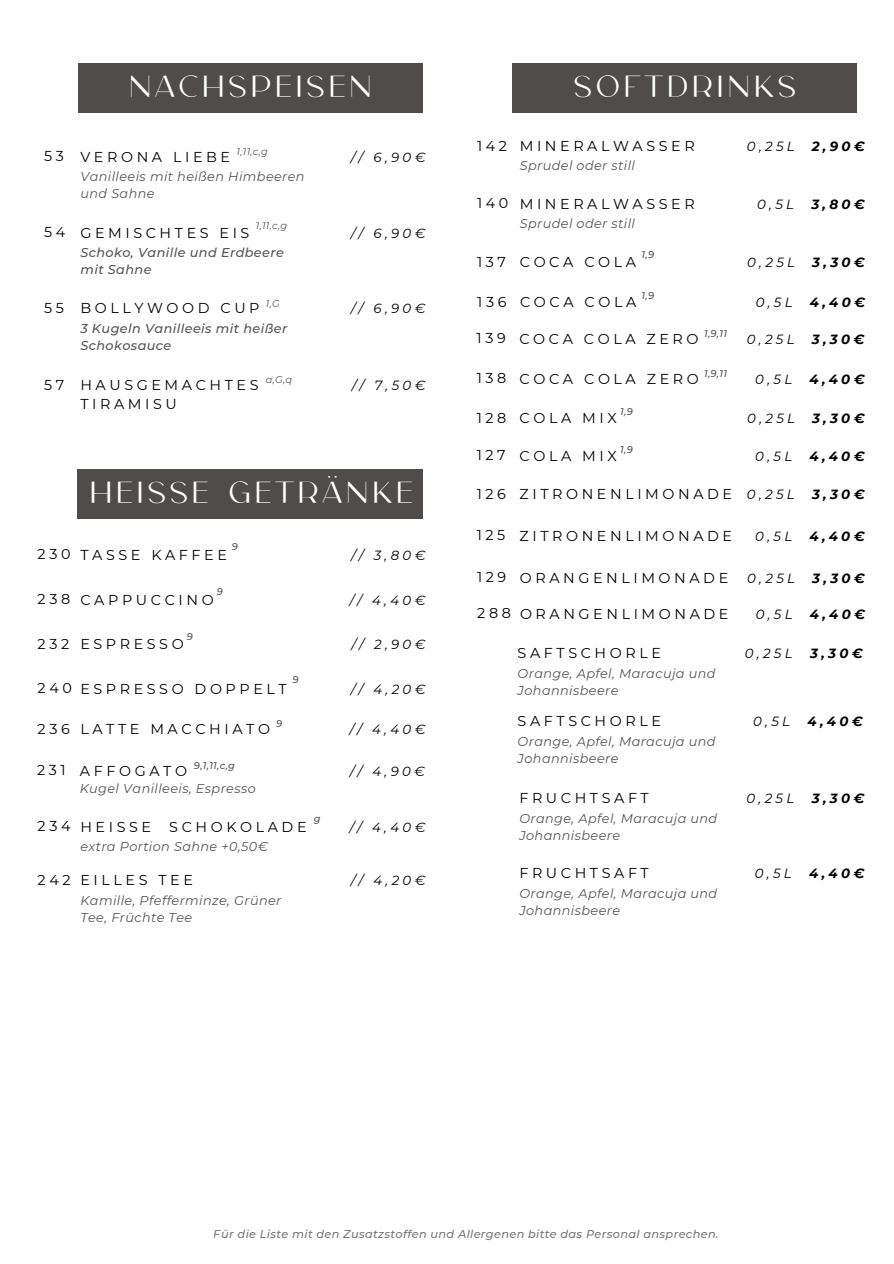
<style>
.page{position:relative;width:894px;height:1264px;background:#fff}
.page>*{position:absolute;margin:0;border:0;box-sizing:border-box;transform-origin:0 0}
.t1{font:300 30.6px "Carla Sans";letter-spacing:.11em;color:#fff}
.t2{font:14.25px/19.2px "Montserrat";letter-spacing:.25em;color:#000}
.t3{font:italic 13.35px "Montserrat";letter-spacing:.25em;color:#000}
.t4{font:italic 700 13.35px "Montserrat";letter-spacing:.25em;color:#000}
.t5{font:italic 12.75px/17.1px "Montserrat";letter-spacing:.03em;color:#545454}
.t6{font:italic 500 12.75px/17.1px "Montserrat";letter-spacing:.03em;color:#545454}
.t7{font:italic 500 11.25px "Montserrat";letter-spacing:.03em;color:#545454}
.t8{font:italic 500 9.75px "Montserrat";color:#545454}
.t9{font:italic 9.75px "Montserrat";color:#545454}
</style>
<div class="page">
<div style="left:77px;top:470px;width:345px;height:49px;background:#504c4c"></div>
<div style="left:512px;top:63px;width:344px;height:50px;background:#504c4c"></div>
<div style="left:78px;top:63px;width:344px;height:50px;background:#504c4c"></div>
<h4 class="t1" style="left:129px;top:68px;width:245px">NACHSPEISEN</h4>
<p class="t9" style="left:236px;top:146px;width:33px">1,11,c,g</p>
<h2 class="t2" style="left:44px;top:146px;width:21px">5 3</h2>
<h4 class="t3" style="left:351px;top:149px;width:76px">// 6,90€</h4>
<h2 class="t2" style="left:80px;top:147px;width:151px">VERONA LIEBE</h2>
<h2 class="t5" style="left:80px;top:168px;width:226px">Vanilleeis mit heißen Himbeeren und Sahne</h2>
<p class="t9" style="left:256px;top:220px;width:33px">1,11,c,g</p>
<h2 class="t2" style="left:44px;top:222px;width:23px">5 4</h2>
<h2 class="t3" style="left:351px;top:225px;width:76px">// 6,90€</h2>
<h2 class="t2" style="left:80px;top:223px;width:170px">GEMISCHTES EIS</h2>
<h4 class="t6" style="left:80px;top:244px;width:205px">Schoko, Vanille und Erdbeere mit Sahne</h4>
<p class="t9" style="left:266px;top:297px;width:15px">1,G</p>
<p class="t2" style="left:44px;top:298px;width:21px">5 5</p>
<p class="t3" style="left:351px;top:300px;width:76px">// 6,90€</p>
<h4 class="t2" style="left:80px;top:299px;width:181px">BOLLYWOOD CUP</h4>
<h5 class="t6" style="left:80px;top:319px;width:208px">3 Kugeln Vanilleeis mit heißer<br>Schokosauce</h5>
<p class="t9" style="left:266px;top:374px;width:28px">a,G,q</p>
<p class="t2" style="left:44px;top:375px;width:22px">5 7</p>
<p class="t3" style="left:352px;top:377px;width:75px">// 7,50€</p>
<p class="t2" style="left:80px;top:375px;width:180px">HAUSGEMACHTES<br>TIRAMISU</p>
<h1 class="t1" style="left:89px;top:475px;width:325px">HEISSE GETRÄNKE</h1>
<p class="t8" style="left:232px;top:540px;width:8px">9</p>
<p class="t2" style="left:38px;top:544px;width:34px">230</p>
<h1 class="t2" style="left:80px;top:545px;width:148px">TASSE KAFFEE</h1>
<p class="t3" style="left:351px;top:547px;width:75px">// 3,80€</p>
<h2 class="t8" style="left:217px;top:586px;width:8px">9</h2>
<h2 class="t2" style="left:38px;top:589px;width:34px">238</h2>
<p class="t2" style="left:80px;top:590px;width:135px">CAPPUCCINO</p>
<p class="t3" style="left:350px;top:592px;width:77px">// 4,40€</p>
<h2 class="t8" style="left:187px;top:630px;width:8px">9</h2>
<h2 class="t2" style="left:38px;top:634px;width:33px">232</h2>
<h4 class="t2" style="left:80px;top:634px;width:105px">ESPRESSO</h4>
<p class="t3" style="left:351px;top:636px;width:75px">// 2,90€</p>
<h2 class="t8" style="left:292px;top:674px;width:8px">9</h2>
<h2 class="t2" style="left:38px;top:678px;width:36px">240</h2>
<h3 class="t2" style="left:80px;top:679px;width:208px">ESPRESSO DOPPELT</h3>
<h6 class="t3" style="left:351px;top:680px;width:76px">// 4,20€</h6>
<h2 class="t8" style="left:276px;top:718px;width:8px">9</h2>
<h2 class="t2" style="left:38px;top:719px;width:34px">236</h2>
<p class="t2" style="left:80px;top:719px;width:191px">LATTE MACCHIATO</p>
<h2 class="t3" style="left:350px;top:721px;width:77px">// 4,40€</h2>
<p class="t8" style="left:194px;top:759px;width:42px">9,1,11,c,g</p>
<h2 class="t5" style="left:80px;top:780px;width:177px">Kugel Vanilleeis, Espresso</h2>
<h2 class="t2" style="left:37px;top:760px;width:30px">231</h2>
<p class="t2" style="left:80px;top:761px;width:108px">AFFOGATO</p>
<h2 class="t3" style="left:350px;top:763px;width:76px">// 4,90€</h2>
<h2 class="t8" style="left:314px;top:812px;width:8px">g</h2>
<p class="t2" style="left:38px;top:817px;width:115px">234 HEISSE</p>
<p class="t2" style="left:169px;top:817px;width:139px">SCHOKOLADE</p>
<h3 class="t3" style="left:350px;top:819px;width:77px">// 4,40€</h3>
<h2 class="t5" style="left:80px;top:838px;width:189px">extra Portion Sahne +0,50€</h2>
<h2 class="t2" style="left:38px;top:869px;width:34px">242</h2>
<h2 class="t2" style="left:80px;top:870px;width:114px">EILLES TEE</h2>
<p class="t3" style="left:351px;top:872px;width:76px">// 4,20€</p>
<h2 class="t5" style="left:80px;top:891px;width:202px">Kamille, Pfefferminze, Grüner<br>Tee, Früchte Tee</h2>
<p class="t1" style="left:573px;top:68px;width:224px">SOFTDRINKS</p>
<h2 class="t2" style="left:477px;top:136px;width:31px">142</h2>
<h2 class="t2" style="left:519px;top:137px;width:176px">MINERALWASSER</h2>
<h2 class="t3" style="left:746px;top:138px;width:49px">0,25L</h2>
<h2 class="t4" style="left:811px;top:138px;width:55px">2,90€</h2>
<h4 class="t5" style="left:519px;top:157px;width:117px">Sprudel oder still</h4>
<h2 class="t2" style="left:477px;top:193px;width:33px">140</h2>
<p class="t2" style="left:519px;top:194px;width:176px">MINERALWASSER</p>
<h2 class="t3" style="left:757px;top:196px;width:38px">0,5L</h2>
<h2 class="t4" style="left:811px;top:196px;width:55px">3,80€</h2>
<p class="t5" style="left:519px;top:215px;width:117px">Sprudel oder still</p>
<h4 class="t8" style="left:641px;top:248px;width:14px">1,9</h4>
<p class="t8" style="left:641px;top:289px;width:14px">1,9</p>
<h2 class="t2" style="left:477px;top:252px;width:30px">137</h2>
<p class="t2" style="left:519px;top:253px;width:118px">COCA COLA</p>
<h2 class="t3" style="left:747px;top:254px;width:49px">0,25L</h2>
<h2 class="t4" style="left:812px;top:254px;width:54px">3,30€</h2>
<h4 class="t2" style="left:477px;top:292px;width:31px">136</h4>
<h2 class="t2" style="left:520px;top:292px;width:118px">COCA COLA</h2>
<h2 class="t3" style="left:755px;top:294px;width:38px">0,5L</h2>
<h2 class="t4" style="left:809px;top:294px;width:57px">4,40€</h2>
<h2 class="t2" style="left:476px;top:328px;width:31px">139</h2>
<h1 class="t2" style="left:519px;top:329px;width:181px">COCA COLA ZERO</h1>
<h2 class="t3" style="left:746px;top:330px;width:49px">0,25L</h2>
<h2 class="t4" style="left:811px;top:330px;width:54px">3,30€</h2>
<h2 class="t2" style="left:476px;top:368px;width:31px">138</h2>
<h4 class="t2" style="left:519px;top:369px;width:181px">COCA COLA ZERO</h4>
<h2 class="t3" style="left:755px;top:371px;width:38px">0,5L</h2>
<h2 class="t4" style="left:809px;top:371px;width:57px">4,40€</h2>
<h2 class="t8" style="left:704px;top:327px;width:24px">1,9,11</h2>
<h2 class="t8" style="left:704px;top:367px;width:24px">1,9,11</h2>
<h2 class="t8" style="left:620px;top:405px;width:14px">1,9</h2>
<h2 class="t8" style="left:620px;top:443px;width:14px">1,9</h2>
<h4 class="t2" style="left:476px;top:408px;width:31px">128</h4>
<h2 class="t2" style="left:519px;top:409px;width:99px">COLA MIX</h2>
<h2 class="t3" style="left:747px;top:410px;width:49px">0,25L</h2>
<h2 class="t4" style="left:811px;top:410px;width:54px">3,30€</h2>
<h2 class="t2" style="left:476px;top:445px;width:30px">127</h2>
<p class="t2" style="left:519px;top:446px;width:99px">COLA MIX</p>
<h2 class="t3" style="left:755px;top:448px;width:38px">0,5L</h2>
<h2 class="t4" style="left:809px;top:448px;width:57px">4,40€</h2>
<p class="t2" style="left:476px;top:484px;width:31px">126</p>
<h2 class="t2" style="left:519px;top:484px;width:214px">ZITRONENLIMONADE</h2>
<h2 class="t3" style="left:746px;top:486px;width:49px">0,25L</h2>
<h2 class="t4" style="left:811px;top:486px;width:54px">3,30€</h2>
<h2 class="t2" style="left:476px;top:525px;width:30px">125</h2>
<h2 class="t2" style="left:519px;top:526px;width:214px">ZITRONENLIMONADE</h2>
<h2 class="t3" style="left:755px;top:528px;width:38px">0,5L</h2>
<p class="t4" style="left:809px;top:528px;width:57px">4,40€</p>
<h2 class="t2" style="left:477px;top:567px;width:31px">129</h2>
<h2 class="t2" style="left:519px;top:568px;width:210px">ORANGENLIMONADE</h2>
<h2 class="t3" style="left:747px;top:570px;width:49px">0,25L</h2>
<p class="t4" style="left:812px;top:570px;width:54px">3,30€</p>
<h2 class="t2" style="left:477px;top:603px;width:35px">288</h2>
<h2 class="t2" style="left:520px;top:604px;width:210px">ORANGENLIMONADE</h2>
<h2 class="t3" style="left:755px;top:606px;width:38px">0,5L</h2>
<h2 class="t4" style="left:809px;top:606px;width:57px">4,40€</h2>
<h2 class="t2" style="left:517px;top:643px;width:145px">SAFTSCHORLE</h2>
<h2 class="t3" style="left:744px;top:645px;width:49px">0,25L</h2>
<h2 class="t4" style="left:809px;top:645px;width:54px">3,30€</h2>
<h2 class="t5" style="left:517px;top:664px;width:199px">Orange, Apfel, Maracuja und<br>Johannisbeere</h2>
<h2 class="t2" style="left:517px;top:711px;width:145px">SAFTSCHORLE</h2>
<h2 class="t3" style="left:752px;top:713px;width:38px">0,5L</h2>
<h2 class="t4" style="left:807px;top:713px;width:57px">4,40€</h2>
<h2 class="t5" style="left:517px;top:733px;width:199px">Orange, Apfel, Maracuja und<br>Johannisbeere</h2>
<h2 class="t2" style="left:519px;top:788px;width:131px">FRUCHTSAFT</h2>
<h2 class="t3" style="left:746px;top:790px;width:49px">0,25L</h2>
<h2 class="t4" style="left:811px;top:790px;width:54px">3,30€</h2>
<h2 class="t5" style="left:519px;top:809px;width:199px">Orange, Apfel, Maracuja und<br>Johannisbeere</h2>
<h2 class="t2" style="left:519px;top:863px;width:131px">FRUCHTSAFT</h2>
<h2 class="t3" style="left:754px;top:865px;width:38px">0,5L</h2>
<h2 class="t4" style="left:809px;top:865px;width:57px">4,40€</h2>
<h2 class="t5" style="left:519px;top:885px;width:199px">Orange, Apfel, Maracuja und<br>Johannisbeere</h2>
<p class="t7" style="left:214px;top:1226px;width:506px">Für die Liste mit den Zusatzstoffen und Allergenen bitte das Personal ansprechen.</p>
</div>
